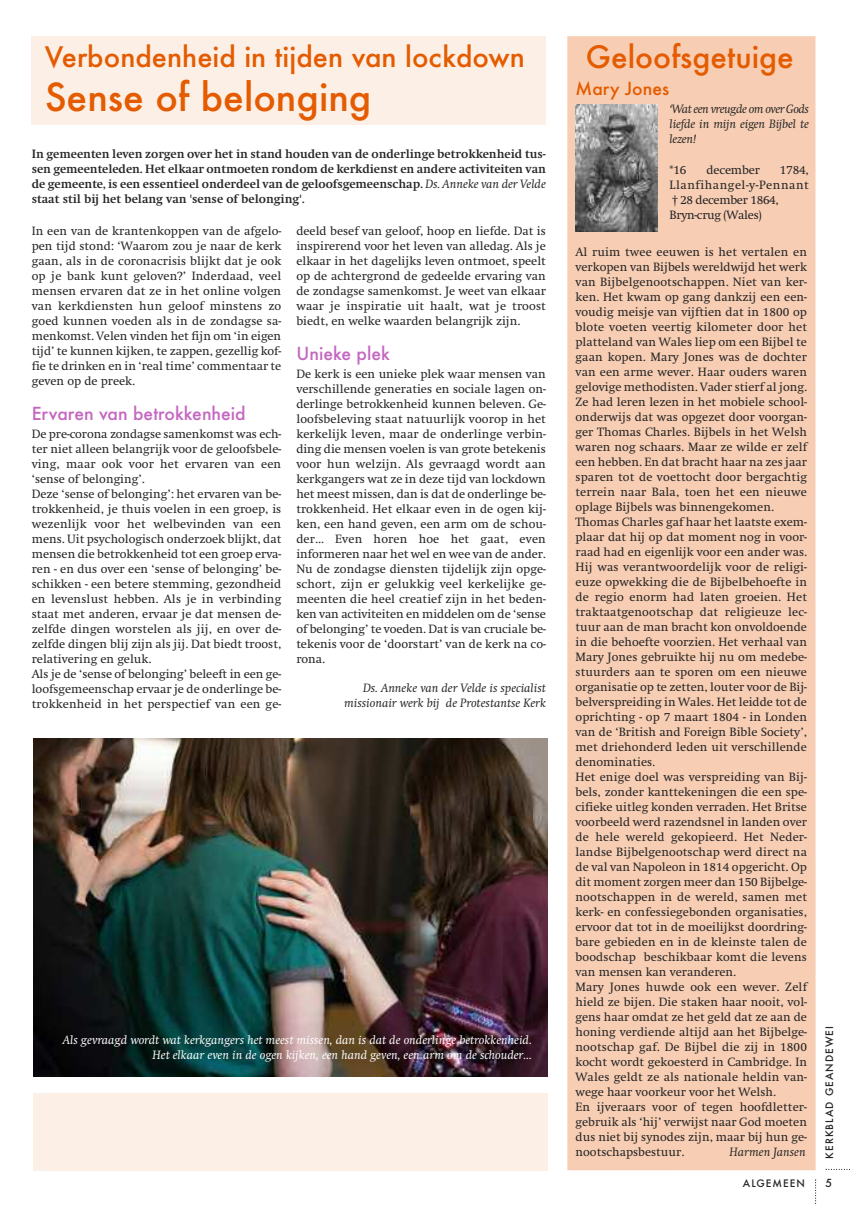
<style>
.page{position:relative;width:851px;height:1205px;background:#fff}
.page>*{position:absolute;margin:0;border:0;box-sizing:border-box;transform-origin:0 0}
.t1{font:500 37.5px "Futura";color:#e45b00}
.t2{font:500 30px "Futura";color:#e45b00}
.t3{font:500 27.5px "Futura";color:#e45b00}
.t4{font:500 17.5px "Futura";color:#c467c1}
.t5{font:500 17.5px "Futura";color:#e45b00}
.t6{font:12.5px/15px "Swift";color:#272526;text-align:justify}
.t7{font:700 12.5px/15px "Swift";color:#272526;text-align:justify}
.t8{font:italic 12.5px/15px "Swift";color:#fff;text-align:right}
.t9{font:italic 12.5px/15px "Swift";color:#272526;text-align:justify}
.t10{font:12.5px/15px "Swift";letter-spacing:-.025em;color:#272526}
.t11{font:500 10.88px "Futura";color:#272526}
.t12{font:500 10px "Futura";letter-spacing:.1em;color:#272526}
.s1{font-weight:400;font-style:italic}
</style>
<div class="page">
<svg style="left:825px;top:1169px;width:25px;height:1px"></svg>
<svg style="left:815px;top:1179px;width:1px;height:25px"></svg>
<div style="left:32px;top:36px;width:514px;height:89px;background:#fcefe6"></div>
<div style="left:33px;top:1092px;width:514px;height:78px;background:#fcefe6"></div>
<div style="left:567px;top:36px;width:248px;height:1134px;background:#f7ceb3"></div>
<img style="left:575px;top:105px;width:82px;height:126px">
<img style="left:33px;top:738px;width:514px;height:338px">
<h3 class="t3" style="left:45px;top:41px;width:481px">Verbondenheid in tijden van lockdown</h3>
<h1 class="t1" style="left:45px;top:76px;width:328px">Sense of belonging</h1>
<p class="t7" style="left:32px;top:146px;width:515px">In gemeenten leven zorgen over het in stand houden van de onderlinge betrokkenheid tus&shy;sen gemeenteleden. Het elkaar ontmoeten rondom de kerkdienst en andere activiteiten van de gemeente, is een essentieel onderdeel van de geloofsgemeenschap. <span class="s1">Ds. Anneke van der Velde </span>staat stil bij het belang van 'sense of belonging'.</p>
<p class="t6" style="left:32px;top:223px;width:251px">In een van de krantenkoppen van de afgelo&shy;pen tijd stond: ‘Waarom zou je naar de kerk gaan, als in de coronacrisis blijkt dat je ook op je bank kunt geloven?’ Inderdaad, veel mensen ervaren dat ze in het online volgen van kerkdiensten hun geloof minstens zo goed kunnen voeden als in de zondagse sa&shy;menkomst. Velen vinden het fijn om ‘in eigen tijd’ te kunnen kijken, te zappen, gezellig kof&shy;fie te drinken en in ‘real time’ commentaar te geven op de preek.</p>
<h3 class="t4" style="left:32px;top:403px;width:215px">Ervaren van betrokkenheid</h3>
<p class="t6" style="left:32px;top:426px;width:251px;text-align:left">De pre-corona zondagse samenkomst was ech&shy;ter niet alleen belangrijk voor de geloofsbele&shy;ving, maar ook voor het ervaren van een ‘sense of belonging’.<br>Deze ‘sense of belonging’: het ervaren van be&shy;trokkenheid, je thuis voelen in een groep, is wezenlijk voor het welbevinden van een mens. Uit psychologisch onderzoek blijkt, dat mensen die betrokkenheid tot een groep erva&shy;ren - en dus over een ‘sense of belonging’ be&shy;schikken - een betere stemming, gezondheid en levenslust hebben. Als je in verbinding staat met anderen, ervaar je dat mensen de&shy;zelfde dingen worstelen als jij, en over de&shy;zelfde dingen blij zijn als jij. Dat biedt troost, relativering en geluk.<br>Als je de ‘sense of belonging’ beleeft in een ge&shy;loofsgemeenschap ervaar je de onderlinge be&shy;trokkenheid in het perspectief van een ge-</p>
<p class="t6" style="left:296px;top:223px;width:251px">deeld besef van geloof, hoop en liefde. Dat is inspirerend voor het leven van alledag. Als je elkaar in het dagelijks leven ontmoet, speelt op de achtergrond de gedeelde ervaring van de zondagse samenkomst. Je weet van elkaar waar je inspiratie uit haalt, wat je troost biedt, en welke waarden belangrijk zijn.</p>
<h3 class="t4" style="left:296px;top:343px;width:95px">Unieke plek</h3>
<p class="t6" style="left:296px;top:366px;width:251px">De kerk is een unieke plek waar mensen van verschillende generaties en sociale lagen on&shy;derlinge betrokkenheid kunnen beleven. Ge&shy;loofsbeleving staat natuurlijk voorop in het kerkelijk leven, maar de onderlinge verbin&shy;ding die mensen voelen is van grote betekenis voor hun welzijn. Als gevraagd wordt aan kerkgangers wat ze in deze tijd van lockdown het meest missen, dan is dat de onderlinge be&shy;trokkenheid. Het elkaar even in de ogen kij&shy;ken, een hand geven, een arm om de schou&shy;der… Even horen hoe het gaat, even informeren naar het wel en wee van de ander.<br>Nu de zondagse diensten tijdelijk zijn opge&shy;schort, zijn er gelukkig veel kerkelijke ge&shy;meenten die heel creatief zijn in het beden&shy;ken van activiteiten en middelen om de ‘sense of belonging’ te voeden. Dat is van cruciale be&shy;tekenis voor de ‘doorstart’ van de kerk na co&shy;rona.</p>
<p class="t9" style="left:344px;top:681px;width:203px;text-align:right">Ds. Anneke van der Velde is specialist missionair werk bij de Protestantse Kerk</p>
<p class="t8" style="left:63px;top:1032px;width:470px">Als gevraagd wordt wat kerkgangers het meest missen, dan is dat de onderlinge betrokkenheid.<br>Het elkaar even in de ogen kijken, een hand geven, een arm om de schouder…</p>
<h2 class="t2" style="left:585px;top:40px;width:209px">Geloofsgetuige</h2>
<h3 class="t5" style="left:575px;top:79px;width:95px">Mary Jones</h3>
<p class="t9" style="left:669px;top:101px;width:141px">‘Wat een vreugde om over Gods liefde in mijn eigen Bijbel te lezen!</p>
<p class="t6" style="left:669px;top:162px;width:18px">*16</p>
<p class="t6" style="left:706px;top:162px;width:55px">december</p>
<p class="t10" style="left:669px;top:162px;width:141px;text-indent:110px">1784,<br>Llanfihangel-y-Pennant † 28 december 1864,<br>Bryn-crug (Wales)</p>
<p class="t6" style="left:575px;top:244px;width:233px;text-align:left">Al ruim twee eeuwen is het vertalen en verkopen van Bijbels wereldwijd het werk van Bijbelgenootschappen. Niet van ker&shy;ken. Het kwam op gang dankzij een een&shy;voudig meisje van vijftien dat in 1800 op blote voeten veertig kilometer door het platteland van Wales liep om een Bijbel te gaan kopen. Mary Jones was de dochter van een arme wever. Haar ouders waren gelovige methodisten. Vader stierf al jong.<br>Ze had leren lezen in het mobiele school&shy;onderwijs dat was opgezet door voorgan&shy;ger Thomas Charles. Bijbels in het Welsh waren nog schaars. Maar ze wilde er zelf een hebben. En dat bracht haar na zes jaar sparen tot de voettocht door bergachtig terrein naar Bala, toen het een nieuwe oplage Bijbels was binnengekomen.<br>Thomas Charles gaf haar het laatste exem&shy;plaar dat hij op dat moment nog in voor&shy;raad had en eigenlijk voor een ander was.<br>Hij was verantwoordelijk voor de religi&shy;euze opwekking die de Bijbelbehoefte in de regio enorm had laten groeien. Het traktaatgenootschap dat religieuze lec&shy;tuur aan de man bracht kon onvoldoende in die behoefte voorzien. Het verhaal van Mary Jones gebruikte hij nu om medebe&shy;stuurders aan te sporen om een nieuwe organisatie op te zetten, louter voor de Bij&shy;belverspreiding in Wales. Het leidde tot de oprichting - op 7 maart 1804 - in Londen van de ‘British and Foreign Bible Society’, met driehonderd leden uit verschillende denominaties.<br>Het enige doel was verspreiding van Bij&shy;bels, zonder kanttekeningen die een spe&shy;cifieke uitleg konden verraden. Het Britse voorbeeld werd razendsnel in landen over de hele wereld gekopieerd. Het Neder&shy;landse Bijbelgenootschap werd direct na de val van Napoleon in 1814 opgericht. Op dit moment zorgen meer dan 150 Bijbelge&shy;nootschappen in de wereld, samen met kerk- en confessiegebonden organisaties, ervoor dat tot in de moeilijkst doordring&shy;bare gebieden en in de kleinste talen de boodschap beschikbaar komt die levens van mensen kan veranderen.<br>Mary Jones huwde ook een wever. Zelf hield ze bijen. Die staken haar nooit, vol&shy;gens haar omdat ze het geld dat ze aan de honing verdiende altijd aan het Bijbelge&shy;nootschap gaf. De Bijbel die zij in 1800 kocht wordt gekoesterd in Cambridge. In Wales geldt ze als nationale heldin van&shy;wege haar voorkeur voor het Welsh.<br>En ijveraars voor of tegen hoofdletter&shy;gebruik als ‘hij’ verwijst naar God moeten dus niet bij synodes zijn, maar bij hun ge&shy;nootschapsbestuur.</p>
<p class="t9" style="left:729px;top:1144px;width:78px">Harmen Jansen</p>
<p class="t12" style="left:742px;top:1177px;width:63px">ALGEMEEN</p>
<p class="t12" style="left:823px;top:1159px;width:134px;rotate:-90deg">KERKBLAD GEANDEWEI</p>
<p class="t11" style="left:825px;top:1177px;width:8px">5</p>
</div>
